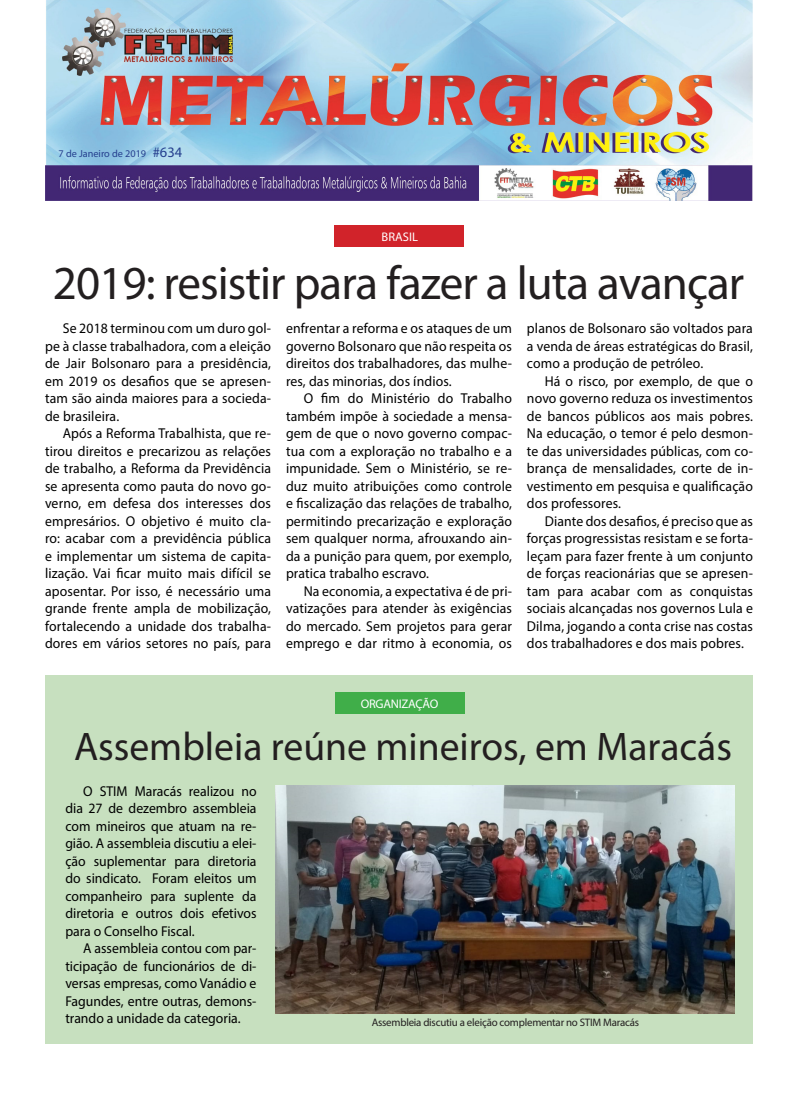
<style>
.page{position:relative;width:798px;height:1099px;background:#fff}
.page>*{position:absolute;margin:0;border:0;box-sizing:border-box;transform-origin:0 0}
.t1{font:47.5px "Myriad Pro";letter-spacing:-.02em;color:#231f20}
.t2{font:40px "Myriad Pro";color:#231f20}
.t3{font:14.25px/17.5px "Myriad Pro";letter-spacing:.01em;color:#000;text-align:justify;scale:.96 1}
.t4{font:12.5px "Myriad Pro";letter-spacing:-.02em;color:#fff}
.t5{font:10.88px "Myriad Pro";letter-spacing:-.02em;color:#231f20}
.t6{font:10.25px "Myriad Pro";color:#253f8e}
.s1{font-size:14.5px}
</style>
<div class="page">
<div style="left:333px;top:225px;width:130px;height:22px;background:#d1232a"></div>
<div style="left:45px;top:675px;width:707px;height:369px;background:#c7e0bf"></div>
<div style="left:334px;top:692px;width:130px;height:22px;background:#40ae49"></div>
<img style="left:275px;top:785px;width:459px;height:228px">
<img style="left:45px;top:0;width:707px;height:200px">
<p class="t6" style="left:59px;top:147px;width:125px">7 de Janeiro de 2019 <span class="s1">#634</span></p>
<p class="t4" style="left:381px;top:229px;width:38px">BRASIL</p>
<p class="t1" style="left:53px;top:253px;width:692px">2019: resistir para fazer a luta avançar</p>
<p class="t3" style="left:45px;top:319px;width:237px;text-indent:18px">Se 2018 terminou com um duro gol&shy;pe à classe trabalhadora, com a eleição de Jair Bolsonaro para a presidência, em 2019 os desafios que se apresen&shy;tam são ainda maiores para a socieda&shy;de brasileira.</p>
<p class="t3" style="left:45px;top:424px;width:237px;text-indent:18px">Após a Reforma Trabalhista, que re&shy;tirou direitos e precarizou as relações de trabalho, a Reforma da Previdência se apresenta como pauta do novo go&shy;verno, em defesa dos interesses dos empresários. O objetivo é muito cla&shy;ro: acabar com a previdência pública e implementar um sistema de capita&shy;lização. Vai ficar muito mais difícil se aposentar. Por isso, é necessário uma grande frente ampla de mobilização, fortalecendo a unidade dos trabalha&shy;dores em vários setores no país, para</p>
<p class="t3" style="left:286px;top:319px;width:237px">enfrentar a reforma e os ataques de um governo Bolsonaro que não respeita os direitos dos trabalhadores, das mulhe&shy;res, das minorias, dos índios.</p>
<p class="t3" style="left:286px;top:389px;width:237px;text-indent:18px">O fim do Ministério do Trabalho também impõe à sociedade a mensa&shy;gem de que o novo governo compac&shy;tua com a exploração no trabalho e a impunidade. Sem o Ministério, se re&shy;duz muito atribuições como controle e fiscalização das relações de trabalho, permitindo precarização e exploração sem qualquer norma, afrouxando ain&shy;da a punição para quem, por exemplo, pratica trabalho escravo.</p>
<p class="t3" style="left:286px;top:582px;width:237px;text-indent:18px">Na economia, a expectativa é de pri&shy;vatizações para atender às exigências do mercado. Sem projetos para gerar emprego e dar ritmo à economia, os</p>
<p class="t3" style="left:526px;top:319px;width:237px">planos de Bolsonaro são voltados para a venda de áreas estratégicas do Brasil, como a produção de petróleo.</p>
<p class="t3" style="left:526px;top:372px;width:237px;text-indent:18px">Há o risco, por exemplo, de que o novo governo reduza os investimentos de bancos públicos aos mais pobres.<br>Na educação, o temor é pelo desmon&shy;te das universidades públicas, com co&shy;brança de mensalidades, corte de in&shy;vestimento em pesquisa e qualificação dos professores.</p>
<p class="t3" style="left:526px;top:512px;width:237px;text-indent:18px">Diante dos desafios, é preciso que as forças progressistas resistam e se forta&shy;leçam para fazer frente à um conjunto de forças reacionárias que se apresen&shy;tam para acabar com as conquistas sociais alcançadas nos governos Lula e Dilma, jogando a conta crise nas costas dos trabalhadores e dos mais pobres.</p>
<p class="t4" style="left:360px;top:696px;width:79px">ORGANIZAÇÃO</p>
<p class="t2" style="left:74px;top:722px;width:659px">Assembleia reúne mineiros, em Maracás</p>
<p class="t3" style="left:65px;top:782px;width:200px;text-indent:18px">O STIM Maracás realizou no dia 27 de dezembro assembleia com mineiros que atuam na re&shy;gião. A assembleia discutiu a elei&shy;ção suplementar para diretoria do sindicato. Foram eleitos um companheiro para suplente da diretoria e outros dois efetivos para o Conselho Fiscal.</p>
<p class="t3" style="left:65px;top:939px;width:200px;text-indent:18px">A assembleia contou com par&shy;ticipação de funcionários de di&shy;versas empresas, como Vanádio e Fagundes, entre outras, demons&shy;trando a unidade da categoria.</p>
<p class="t5" style="left:371px;top:1016px;width:269px">Assembleia discutiu a eleição complementar no STIM Maracás</p>
</div>
